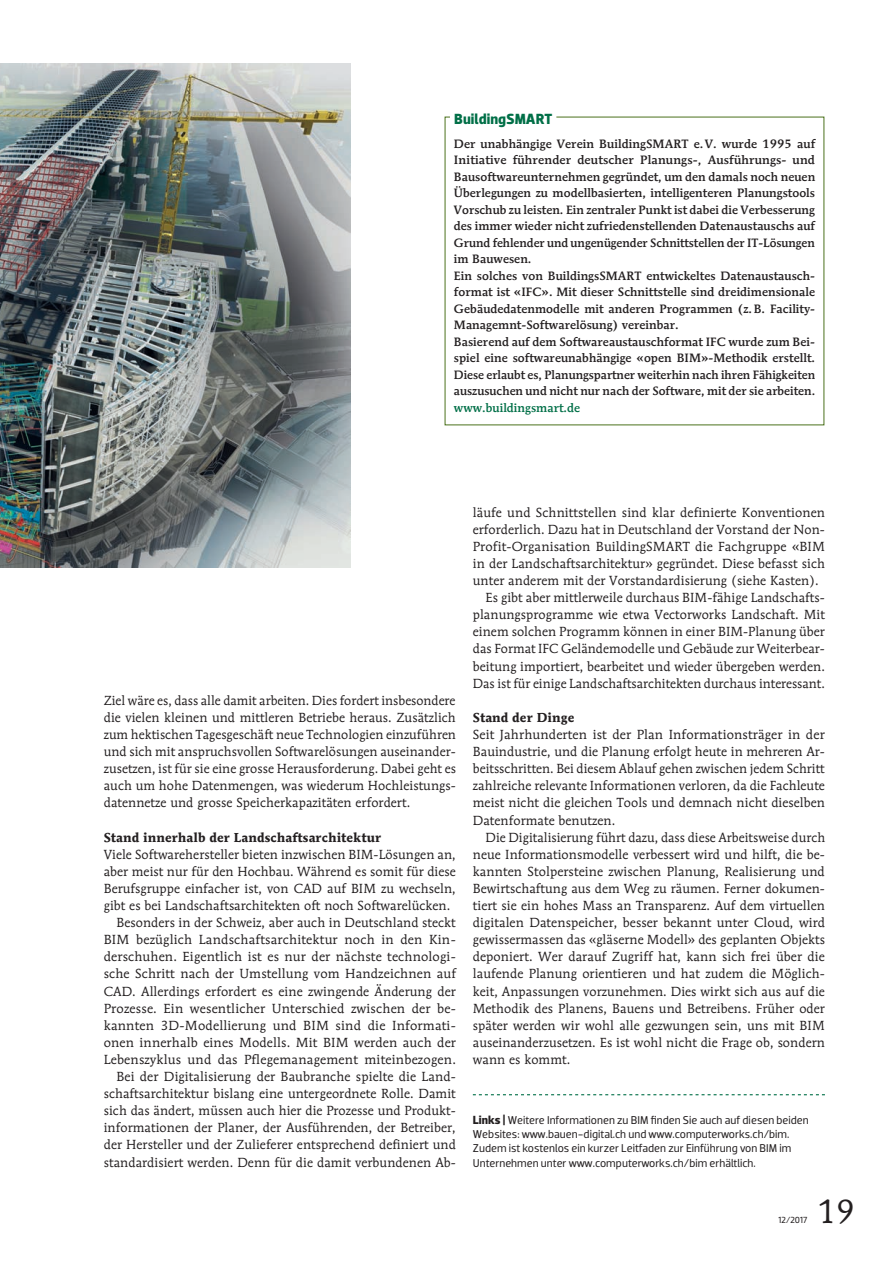
<style>
.page{position:relative;width:893px;height:1263px;background:#fff}
.page>*{position:absolute;margin:0;border:0;box-sizing:border-box;transform-origin:0 0}
.t1{font:33px "Mendoza Roman";color:#231f20}
.t2{font:700 15px "Dobra";letter-spacing:.005em;color:#006f47}
.t3{font:13.05px/17.1px "Mendoza Roman";letter-spacing:.005em;color:#231f20;text-align:justify}
.t4{font:700 12.9px "Mendoza Roman";letter-spacing:.005em;color:#231f20}
.t5{font:500 12px/16.5px "Mendoza Roman";letter-spacing:.005em;color:#231f20}
.t6{font:500 12px "Mendoza Roman";letter-spacing:.005em;color:#006f47}
.t7{font:11.55px/14.2px "Dobra";letter-spacing:.005em;color:#231f20}
.t8{font:9px "Dobra";color:#231f20}
.s1{font-weight:700;font-size:12px}
</style>
<div class="page">
<img style="left:0;top:64px;width:350px;height:504px">
<svg style="left:473px;top:1094px;width:352px;height:1px"></svg>
<p class="t2" style="left:454px;top:110px;width:99px">BuildingSMART</p>
<p class="t5" style="left:454px;top:135px;width:363px">Der unabhängige Verein BuildingSMART e.V. wurde 1995 auf Initiative führender deutscher Planungs-, Ausführungs- und Bausoftwareunternehmen gegründet, um den damals noch neuen Überlegungen zu modellbasierten, intelligenteren Planungstools Vorschub zu leisten. Ein zentraler Punkt ist dabei die Verbesserung des immer wieder nicht zufriedenstellenden Datenaustauschs auf Grund fehlender und ungenügender Schnittstellen der IT-Lösungen im Bauwesen.<br>Ein solches von BuildingsSMART entwickeltes Datenaustausch&shy;format ist «IFC». Mit dieser Schnittstelle sind dreidimensionale Gebäudedatenmodelle mit anderen Programmen (z.B. Facility-Managemnt-Softwarelösung) vereinbar.<br>Basierend auf dem Softwareaustauschformat IFC wurde zum Bei&shy;spiel eine softwareunabhängige «open BIM»-Methodik erstellt.<br>Diese erlaubt es, Planungspartner weiterhin nach ihren Fähigkeiten auszusuchen und nicht nur nach der Software, mit der sie arbeiten.</p>
<p class="t6" style="left:454px;top:400px;width:128px">www.buildingsmart.de</p>
<p class="t3" style="left:104px;top:692px;width:354px">Ziel wäre es, dass alle damit arbeiten. Dies fordert insbesondere die vielen kleinen und mittleren Betriebe heraus. Zusätzlich zum hektischen Tagesgeschäft neue Technologien einzuführen und sich mit anspruchsvollen Softwarelösungen auseinander&shy;zusetzen, ist für sie eine grosse Herausforderung. Dabei geht es auch um hohe Datenmengen, was wiederum Hochleistungs&shy;datennetze und grosse Speicherkapazitäten erfordert.</p>
<p class="t4" style="left:104px;top:829px;width:279px">Stand innerhalb der Landschaftsarchitektur</p>
<p class="t3" style="left:104px;top:846px;width:354px">Viele Softwarehersteller bieten inzwischen BIM-Lösungen an,</p>
<p class="t3" style="left:104px;top:863px;width:354px">aber meist nur für den Hochbau. Während es somit für diese</p>
<p class="t3" style="left:104px;top:880px;width:354px">Berufsgruppe einfacher ist, von CAD auf BIM zu wechseln,</p>
<p class="t3" style="left:104px;top:897px;width:348px">gibt es bei Landschaftsarchitekten oft noch Softwarelücken.</p>
<p class="t3" style="left:117px;top:914px;width:341px">Besonders in der Schweiz, aber auch in Deutschland steckt</p>
<p class="t3" style="left:104px;top:931px;width:354px">BIM bezüglich Landschaftsarchitektur noch in den Kin-</p>
<p class="t3" style="left:104px;top:948px;width:354px">derschuhen. Eigentlich ist es nur der nächste technologi-</p>
<p class="t3" style="left:104px;top:965px;width:354px">sche Schritt nach der Umstellung vom Handzeichnen auf</p>
<p class="t3" style="left:104px;top:982px;width:354px">CAD. Allerdings erfordert es eine zwingende Änderung der</p>
<p class="t3" style="left:104px;top:999px;width:354px">Prozesse. Ein wesentlicher Unterschied zwischen der be-</p>
<p class="t3" style="left:104px;top:1017px;width:354px">kannten 3D-Modellierung und BIM sind die Informati-</p>
<p class="t3" style="left:104px;top:1034px;width:354px">onen innerhalb eines Modells. Mit BIM werden auch der</p>
<p class="t3" style="left:104px;top:1051px;width:354px">Lebenszyklus und das Pflegemanagement miteinbezogen.</p>
<p class="t3" style="left:117px;top:1068px;width:341px">Bei der Digitalisierung der Baubranche spielte die Land-</p>
<p class="t3" style="left:104px;top:1085px;width:354px">schaftsarchitektur bislang eine untergeordnete Rolle. Damit</p>
<p class="t3" style="left:104px;top:1102px;width:354px">sich das ändert, müssen auch hier die Prozesse und Produkt-</p>
<p class="t3" style="left:104px;top:1119px;width:354px">informationen der Planer, der Ausführenden, der Betreiber,</p>
<p class="t3" style="left:104px;top:1136px;width:354px">der Hersteller und der Zulieferer entsprechend definiert und</p>
<p class="t3" style="left:104px;top:1153px;width:354px">standardisiert werden. Denn für die damit verbundenen Ab-</p>
<p class="t3" style="left:473px;top:504px;width:354px">läufe und Schnittstellen sind klar definierte Konventionen</p>
<p class="t3" style="left:473px;top:521px;width:354px">erforderlich. Dazu hat in Deutschland der Vorstand der Non-</p>
<p class="t3" style="left:473px;top:538px;width:354px">Profit-Organisation BuildingSMART die Fachgruppe «BIM</p>
<p class="t3" style="left:473px;top:555px;width:354px">in der Landschaftsarchitektur» gegründet. Diese befasst sich</p>
<p class="t3" style="left:473px;top:572px;width:348px">unter anderem mit der Vorstandardisierung (siehe Kasten).</p>
<p class="t3" style="left:486px;top:589px;width:341px">Es gibt aber mittlerweile durchaus BIM-fähige Landschafts-</p>
<p class="t3" style="left:473px;top:606px;width:354px">planungsprogramme wie etwa Vectorworks Landschaft. Mit</p>
<p class="t3" style="left:473px;top:623px;width:354px">einem solchen Programm können in einer BIM-Planung über</p>
<p class="t3" style="left:473px;top:640px;width:354px">das Format IFC Geländemodelle und Gebäude zur Weiterbear-</p>
<p class="t3" style="left:473px;top:657px;width:354px">beitung importiert, bearbeitet und wieder übergeben werden.</p>
<p class="t3" style="left:473px;top:675px;width:354px">Das ist für einige Landschaftsarchitekten durchaus interessant.</p>
<p class="t4" style="left:473px;top:709px;width:103px">Stand der Dinge</p>
<p class="t3" style="left:473px;top:726px;width:354px">Seit Jahrhunderten ist der Plan Informationsträger in der Bauindustrie, und die Planung erfolgt heute in mehreren Ar&shy;beitsschritten. Bei diesem Ablauf gehen zwischen jedem Schritt zahlreiche relevante Informationen verloren, da die Fachleute meist nicht die gleichen Tools und demnach nicht dieselben Datenformate benutzen.</p>
<p class="t3" style="left:473px;top:828px;width:354px;text-indent:13px">Die Digitalisierung führt dazu, dass diese Arbeitsweise durch neue Informationsmodelle verbessert wird und hilft, die be&shy;kannten Stolpersteine zwischen Planung, Realisierung und Bewirtschaftung aus dem Weg zu räumen. Ferner dokumen&shy;tiert sie ein hohes Mass an Transparenz. Auf dem virtuellen digitalen Datenspeicher, besser bekannt unter Cloud, wird gewissermassen das «gläserne Modell» des geplanten Objekts deponiert. Wer darauf Zugriff hat, kann sich frei über die laufende Planung orientieren und hat zudem die Möglich&shy;keit, Anpassungen vorzunehmen. Dies wirkt sich aus auf die Methodik des Planens, Bauens und Betreibens. Früher oder später werden wir wohl alle gezwungen sein, uns mit BIM auseinanderzusetzen. Es ist wohl nicht die Frage ob, sondern wann es kommt.</p>
<p class="t7" style="left:473px;top:1113px;width:337px"><span class="s1">Links |</span> Weitere Informationen zu BIM finden Sie auch auf diesen beiden Websites: www.bauen-digital.ch und www.computerworks.ch/bim.<br>Zudem ist kostenlos ein kurzer Leitfaden zur Einführung von BIM im Unternehmen unter www.computerworks.ch/bim erhältlich.</p>
<p class="t8" style="left:778px;top:1214px;width:30px">12/2017</p>
<h1 class="t1" style="left:817px;top:1192px;width:39px">19</h1>
</div>
